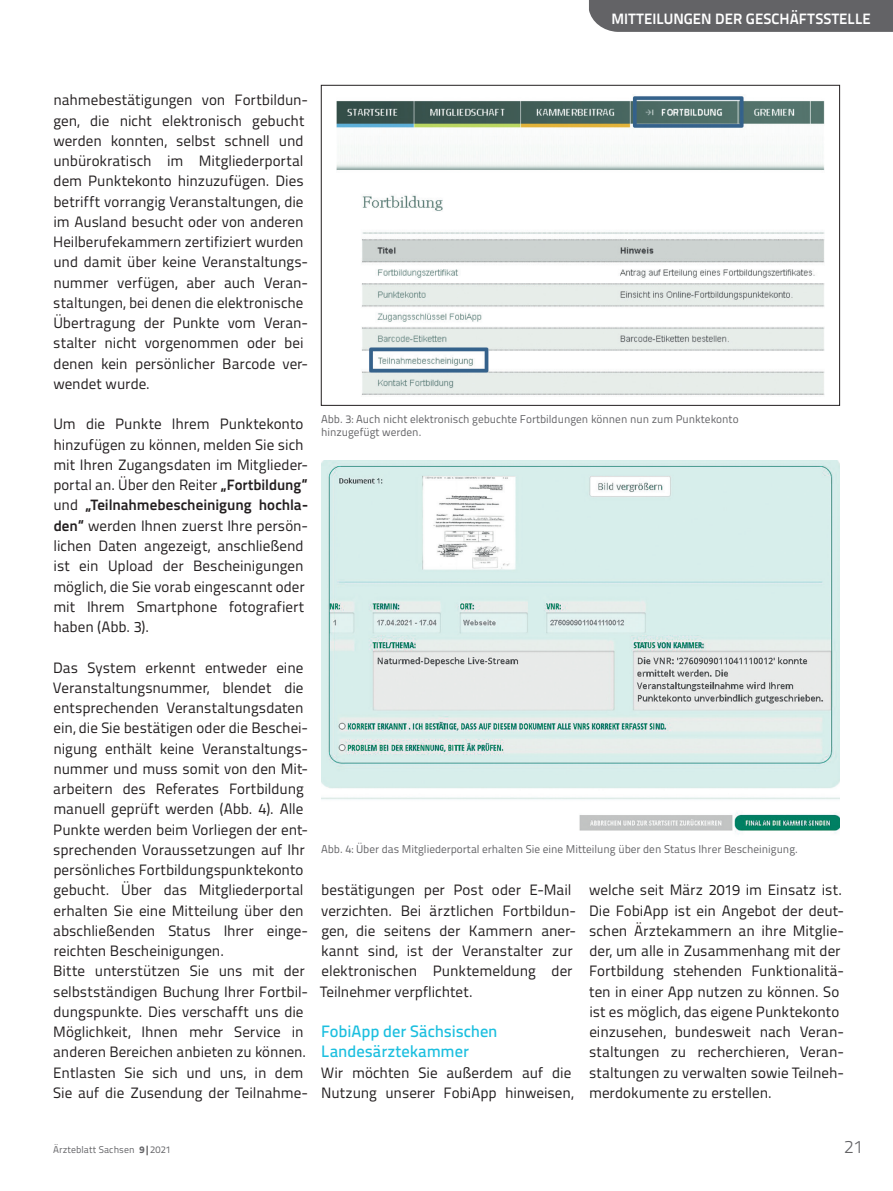
<style>
.page{position:relative;width:893px;height:1191px;background:#fff}
.page>*{position:absolute;margin:0;border:0;box-sizing:border-box;transform-origin:0 0}
.t1{font:300 18px "Titillium Text";color:#636366}
.t2{font:500 16.5px/20.2px "Titillium Text";letter-spacing:-.005em;color:#1cbfdf}
.t3{font:15px/20.2px "Titillium Text";color:#231f20}
.t4{font:700 15px "Titillium Text";letter-spacing:.005em;color:#fff}
.t5{font:11.25px/13.5px "Titillium Text";color:#636366}
.t6{font:9.75px "Titillium Text";letter-spacing:.01em;color:#636366}
.s1{font-weight:700}
.s2{font-weight:800}
</style>
<div class="page">
<div style="left:589px;top:0;width:304px;height:32px;background:#636366"></div>
<img style="left:336px;top:96px;width:489px;height:299px">
<div style="left:321px;top:85px;width:519px;height:320px;border:1px solid #231f20"></div>
<img style="left:321px;top:461px;width:519px;height:373px">
<p class="t4" style="left:611px;top:7px;width:261px">MITTEILUNGEN DER GESCHÄFTSSTELLE</p>
<p class="t3" style="left:53px;top:89px;width:256px">nahmebestätigungen von Fortbildun&shy;gen, die nicht elektronisch gebucht werden konnten, selbst schnell und unbürokratisch im Mitgliederportal dem Punktekonto hinzuzufügen. Dies betrifft vorrangig Veranstaltungen, die im Ausland besucht oder von anderen Heilberufekammern zertifiziert wurden und damit über keine Veranstaltungs&shy;nummer verfügen, aber auch Veran&shy;staltungen, bei denen die elektronische Übertragung der Punkte vom Veran&shy;stalter nicht vorgenommen oder bei denen kein persönlicher Barcode ver&shy;wendet wurde.</p>
<p class="t3" style="left:53px;top:413px;width:256px">Um die Punkte Ihrem Punktekonto hinzufügen zu können, melden Sie sich mit Ihren Zugangsdaten im Mitglieder&shy;portal an. Über den Reiter <span class="s1">„Fortbildung“ </span>und <span class="s1">„Teilnahmebescheinigung hochla&shy;den“</span> werden Ihnen zuerst Ihre persön&shy;lichen Daten angezeigt, anschließend ist ein Upload der Bescheinigungen möglich, die Sie vorab eingescannt oder mit Ihrem Smartphone fotografiert haben (Abb. 3).</p>
<p class="t3" style="left:53px;top:656px;width:257px">Das System erkennt entweder eine Veranstaltungsnummer, blendet die entsprechenden Veranstaltungsdaten ein, die Sie bestätigen oder die Beschei&shy;nigung enthält keine Veranstaltungs&shy;nummer und muss somit von den Mit&shy;arbeitern des Referates Fortbildung manuell geprüft werden (Abb. 4). Alle Punkte werden beim Vorliegen der ent&shy;sprechenden Voraussetzungen auf Ihr persönliches Fortbildungspunktekonto gebucht. Über das Mitgliederportal erhalten Sie eine Mitteilung über den abschließenden Status Ihrer einge&shy;reichten Bescheinigungen.<br>Bitte unterstützen Sie uns mit der selbstständigen Buchung Ihrer Fortbil&shy;dungspunkte. Dies verschafft uns die Möglichkeit, Ihnen mehr Service in anderen Bereichen anbieten zu können.<br>Entlasten Sie sich und uns, in dem Sie auf die Zusendung der Teilnahme-</p>
<p class="t5" style="left:321px;top:411px;width:419px">Abb. 3: Auch nicht elektronisch gebuchte Fortbildungen können nun zum Punktekonto hinzugefügt werden.</p>
<p class="t5" style="left:321px;top:841px;width:477px">Abb. 4: Über das Mitgliederportal erhalten Sie eine Mitteilung über den Status Ihrer Bescheinigung.</p>
<p class="t3" style="left:320px;top:879px;width:258px">bestätigungen per Post oder E-Mail verzichten. Bei ärztlichen Fortbildun&shy;gen, die seitens der Kammern aner&shy;kannt sind, ist der Veranstalter zur elektronischen Punktemeldung der Teilnehmer verpflichtet.</p>
<p class="t2" style="left:321px;top:1020px;width:178px">FobiApp der Sächsischen<br>Landesärztekammer</p>
<p class="t3" style="left:321px;top:1061px;width:254px">Wir möchten Sie außerdem auf die<br>Nutzung unserer FobiApp hinweisen,</p>
<p class="t3" style="left:589px;top:879px;width:256px">welche seit März 2019 im Einsatz ist.<br>Die FobiApp ist ein Angebot der deut&shy;schen Ärztekammern an ihre Mitglie&shy;der, um alle in Zusammenhang mit der Fortbildung stehenden Funktionalitä&shy;ten in einer App nutzen zu können. So ist es möglich, das eigene Punktekonto einzusehen, bundesweit nach Veran&shy;staltungen zu recherchieren, Veran&shy;staltungen zu verwalten sowie Teilneh&shy;merdokumente zu erstellen.</p>
<p class="t6" style="left:53px;top:1142px;width:119px">Ärzteblatt Sachsen <span class="s2">9|</span>2021</p>
<p class="t1" style="left:844px;top:1133px;width:21px">21</p>
</div>
